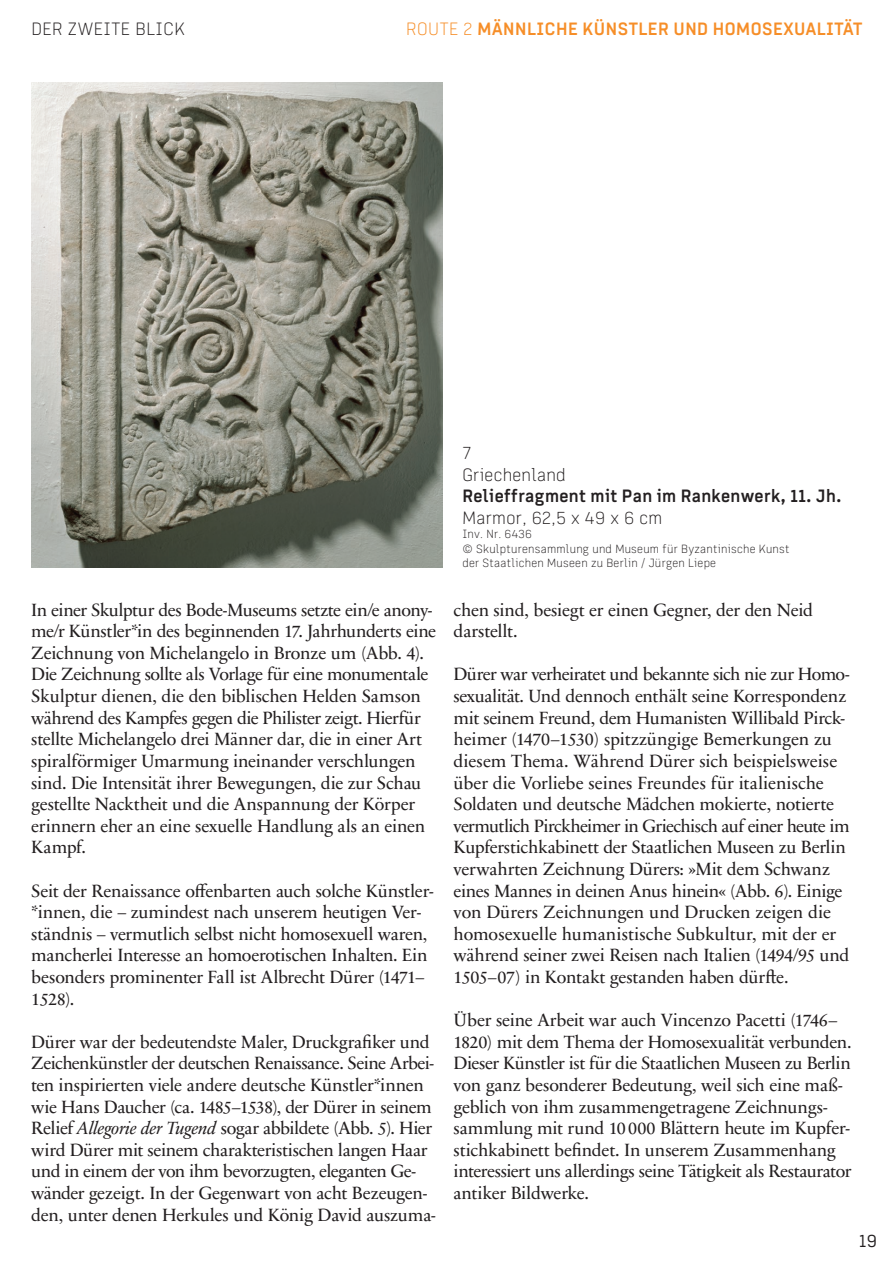
<style>
.page{position:relative;width:893px;height:1263px;background:#fff}
.page>*{position:absolute;margin:0;border:0;box-sizing:border-box;transform-origin:0 0}
.t1{font:18px/21.6px "Sabon Next LT Pro";letter-spacing:-.015em;color:#231f20}
.t2{font:300 18px/21.6px "MI Grotesk";letter-spacing:.02em;color:#231f20}
.t3{font:700 18px "MI Grotesk";letter-spacing:.03em;color:#f68e28}
.t4{font:700 18px "MI Grotesk";letter-spacing:.02em;color:#231f20}
.t5{font:18px "MI Grotesk";color:#231f20}
.t6{font:300 12px/14.4px "MI Grotesk";letter-spacing:.02em;color:#231f20}
.s1{font-weight:300}
.s2{font-style:italic}
</style>
<div class="page">
<img style="left:31px;top:83px;width:412px;height:484px">
<p class="t2" style="left:31px;top:18px;width:155px">DER ZWEITE BLICK</p>
<p class="t3" style="left:406px;top:17px;width:458px"><span class="s1">ROUTE 2</span> MÄNNLICHE KÜNSTLER UND HOMOSEXUALITÄT</p>
<p class="t1" style="left:31px;top:598px;width:406px">In einer Skulptur des Bode-Museums setzte ein/e anony&shy;me/r Künstler*in des beginnenden 17. Jahrhunderts eine Zeichnung von Michelangelo in Bronze um (Abb. 4).<br>Die Zeichnung sollte als Vorlage für eine monumentale Skulptur dienen, die den biblischen Helden Samson während des Kampfes gegen die Philister zeigt. Hierfür stellte Michelangelo drei Männer dar, die in einer Art spiralförmiger Umarmung ineinander verschlungen sind. Die Intensität ihrer Bewegungen, die zur Schau gestellte Nacktheit und die Anspannung der Körper erinnern eher an eine sexuelle Handlung als an einen Kampf.</p>
<p class="t1" style="left:31px;top:879px;width:404px">Seit der Renaissance offenbarten auch solche Künstler-*innen, die – zumindest nach unserem heutigen Ver&shy;ständnis – vermutlich selbst nicht homosexuell waren, mancherlei Interesse an homoerotischen Inhalten. Ein besonders prominenter Fall ist Albrecht Dürer (1471– 1528).</p>
<p class="t1" style="left:31px;top:1030px;width:406px">Dürer war der bedeutendste Maler, Druckgrafiker und Zeichenkünstler der deutschen Renaissance. Seine Arbei&shy;ten inspirierten viele andere deutsche Künstler*innen wie Hans Daucher (ca. 1485–1538), der Dürer in seinem Relief <span class="s2">Allegorie der Tugend</span> sogar abbildete (Abb. 5). Hier wird Dürer mit seinem charakteristischen langen Haar und in einem der von ihm bevorzugten, eleganten Ge&shy;wänder gezeigt. In der Gegenwart von acht Bezeugen&shy;den, unter denen Herkules und König David auszuma-</p>
<p class="t2" style="left:462px;top:441px;width:105px">7<br>Griechenland</p>
<p class="t4" style="left:462px;top:484px;width:381px">Relieffragment mit Pan im Rankenwerk, 11. Jh.</p>
<p class="t2" style="left:462px;top:506px;width:201px">Marmor, 62,5 x 49 x 6 cm</p>
<p class="t6" style="left:462px;top:526px;width:329px">Inv. Nr. 6436<br>© Skulpturensammlung und Museum für Byzantinische Kunst der Staatlichen Museen zu Berlin / Jürgen Liepe</p>
<p class="t1" style="left:454px;top:598px;width:361px">chen sind, besiegt er einen Gegner, der den Neid darstellt.</p>
<p class="t1" style="left:454px;top:663px;width:398px">Dürer war verheiratet und bekannte sich nie zur Homo&shy;sexualität. Und dennoch enthält seine Korrespondenz mit seinem Freund, dem Humanisten Willibald Pirck&shy;heimer (1470–1530) spitzzüngige Bemerkungen zu diesem Thema. Während Dürer sich beispielsweise über die Vorliebe seines Freundes für italienische Soldaten und deutsche Mädchen mokierte, notierte vermutlich Pirckheimer in Griechisch auf einer heute im Kupferstichkabinett der Staatlichen Museen zu Berlin verwahrten Zeichnung Dürers: »Mit dem Schwanz eines Mannes in deinen Anus hinein« (Abb. 6). Einige von Dürers Zeichnungen und Drucken zeigen die homosexuelle humanistische Subkultur, mit der er während seiner zwei Reisen nach Italien (1494/95 und 1505–07) in Kontakt gestanden haben dürfte.</p>
<p class="t1" style="left:454px;top:1008px;width:399px">Über seine Arbeit war auch Vincenzo Pacetti (1746– 1820) mit dem Thema der Homosexualität verbunden.<br>Dieser Künstler ist für die Staatlichen Museen zu Berlin von ganz besonderer Bedeutung, weil sich eine maß&shy;geblich von ihm zusammengetragene Zeichnungs&shy;sammlung mit rund 10 000 Blättern heute im Kupfer&shy;stichkabinett befindet. In unserem Zusammenhang interessiert uns allerdings seine Tätigkeit als Restaurator antiker Bildwerke.</p>
<p class="t5" style="left:859px;top:1229px;width:20px">19</p>
</div>
